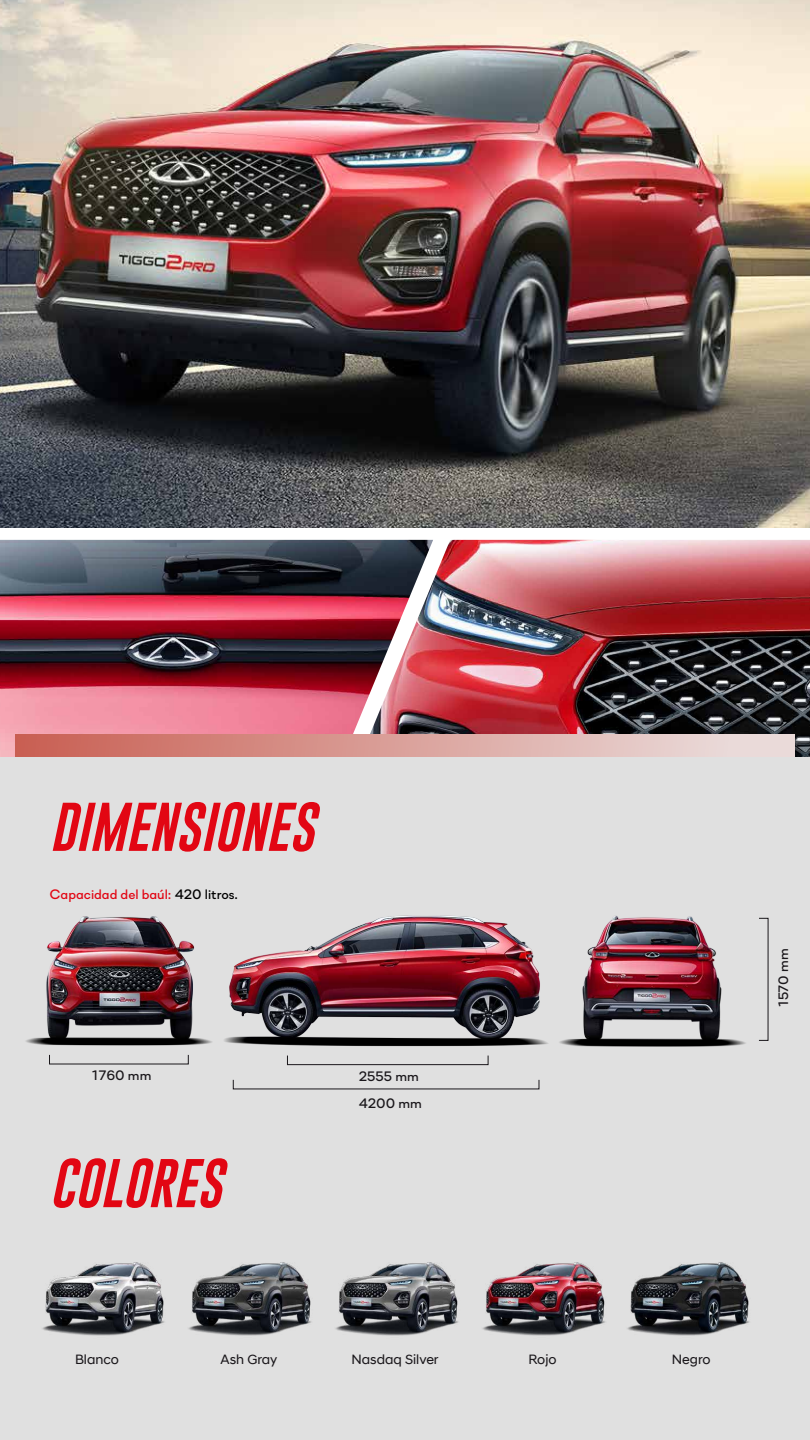
<style>
.page{position:relative;width:810px;height:1440px;background:#fff}
.page>*{position:absolute;margin:0;border:0;box-sizing:border-box;transform-origin:0 0}
.t1{font:italic 50.25px "Gobold";color:#e20613}
.t2{font:13.65px "Hyundai Sans Head Office";color:#1a171b}
.t3{font:500 13.65px "Soin Sans Neue";color:#e20613}
.t4{font:500 13.65px "Soin Sans Neue";color:#1a171b}
.s1{color:#000}
</style>
<div class="page">
<img style="left:0;top:540px;width:360px;height:217px">
<img style="left:360px;top:540px;width:450px;height:217px">
<div style="left:16px;top:735px;width:778px;height:246px;background:linear-gradient(to right,#c95f53,#ece3e3)"></div>
<div style="left:0;top:757px;width:810px;height:683px;background:#e0e0e0"></div>
<div style="left:287px;top:1055px;width:201px;height:10px;border:1px solid #1a171b"></div>
<img style="left:574px;top:915px;width:172px;height:132px">
<img style="left:26px;top:916px;width:153px;height:130px">
<img style="left:179px;top:915px;width:395px;height:132px">
<img style="left:0;top:0;width:810px;height:527px">
<img style="left:42px;top:1262px;width:115px;height:74px">
<img style="left:157px;top:1262px;width:147px;height:74px">
<img style="left:304px;top:1262px;width:147px;height:74px">
<img style="left:451px;top:1262px;width:144px;height:74px">
<img style="left:595px;top:1262px;width:155px;height:74px">
<h1 class="t1" style="left:50px;top:795px;width:266px">DIMENSIONES</h1>
<p class="t3" style="left:50px;top:883px;width:190px">Capacidad del baúl: <span class="s1">420 litros.</span></p>
<p class="t4" style="left:92px;top:1064px;width:61px">1760 mm</p>
<p class="t4" style="left:359px;top:1065px;width:62px">2555 mm</p>
<h1 class="t1" style="left:50px;top:1151px;width:174px">COLORES</h1>
<p class="t4" style="left:359px;top:1092px;width:65px">4200 mm</p>
<p class="t2" style="left:75px;top:1351px;width:45px">Blanco</p>
<p class="t2" style="left:221px;top:1351px;width:58px">Ash Gray</p>
<p class="t2" style="left:352px;top:1351px;width:89px">Nasdaq Silver</p>
<p class="t2" style="left:528px;top:1351px;width:30px">Rojo</p>
<p class="t2" style="left:672px;top:1351px;width:40px">Negro</p>
<p class="t4" style="left:772px;top:1007px;width:60px;rotate:-90deg">1570 mm</p>
</div>
